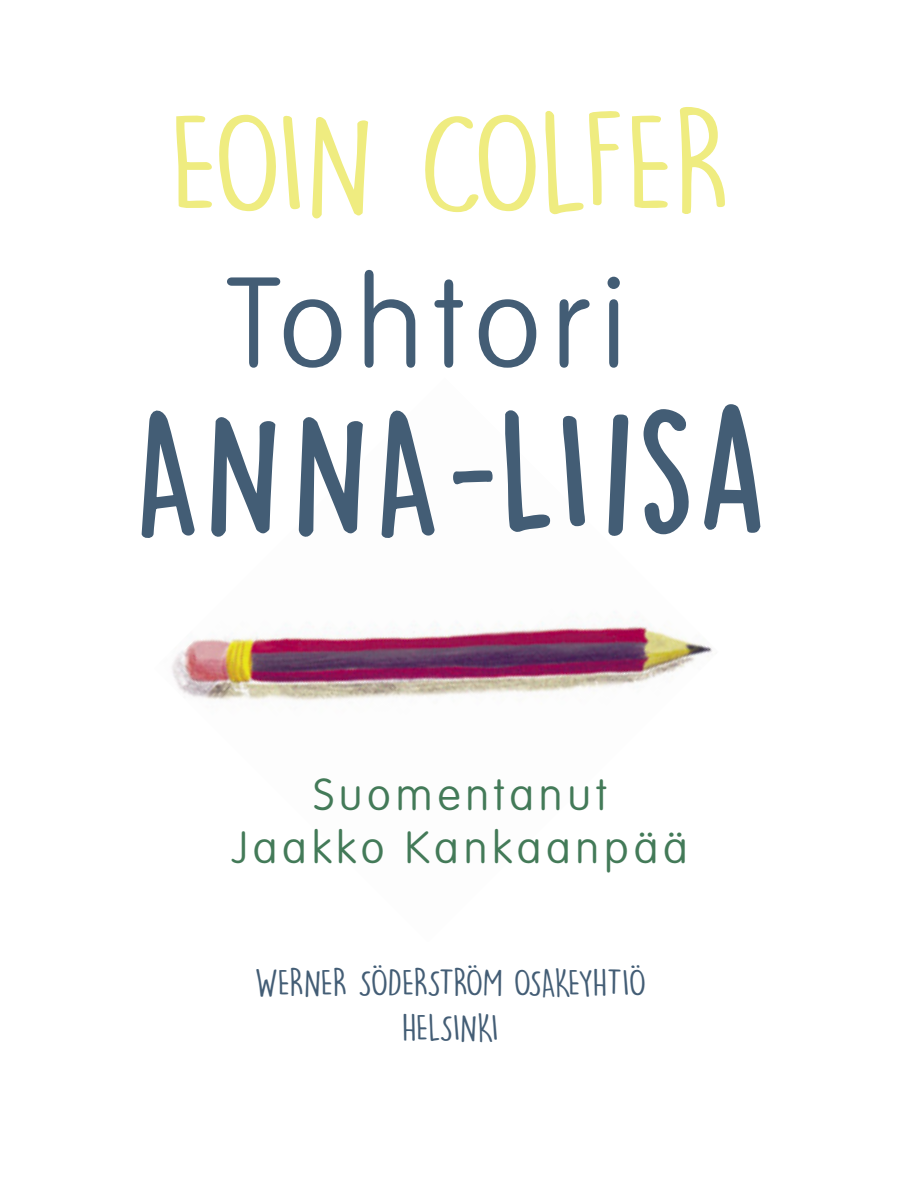
<style>
.page{position:relative;width:900px;height:1191px;background:#fff}
.page>*{position:absolute;margin:0;border:0;box-sizing:border-box;transform-origin:0 0}
.t1{font:149.75px "DK Lemon Yellow Sun";letter-spacing:.02em;color:#435d75;scale:1.16 1}
.t2{font:131.75px "DK Lemon Yellow Sun";letter-spacing:-.05em;color:#efec80;scale:1.23 1}
.t3{font:100 125.75px "VAG Rounded";letter-spacing:.08em;color:#435d75}
.t4{font:100 44.25px/53px "VAG Rounded";letter-spacing:.11em;color:#437a58;text-align:center}
.t5{font:34.75px/45.8px "DK Lemon Yellow Sun";letter-spacing:-.025em;color:#435d75;text-align:center;scale:1.16 1}
</style>
<div class="page">
<img style="left:172px;top:415px;width:540px;height:286px">
<svg style="left:141px;top:410px;width:56px;height:128px"></svg>
<svg style="left:209px;top:416px;width:69px;height:122px"></svg>
<svg style="left:296px;top:416px;width:69px;height:122px"></svg>
<svg style="left:379px;top:410px;width:58px;height:128px"></svg>
<svg style="left:451px;top:468px;width:44px;height:18px"></svg>
<svg style="left:502px;top:410px;width:51px;height:124px"></svg>
<svg style="left:561px;top:416px;width:26px;height:112px"></svg>
<svg style="left:606px;top:414px;width:24px;height:121px"></svg>
<svg style="left:641px;top:409px;width:48px;height:127px"></svg>
<svg style="left:702px;top:404px;width:59px;height:131px"></svg>
<h2 class="t2" style="left:168px;top:81px;width:461px">EOIN COLFER</h2>
<h3 class="t3" style="left:227px;top:251px;width:401px">Tohtori</h3>
<h1 class="t1" style="left:135px;top:379px;width:546px">ANNA-LIisa</h1>
<p class="t4" style="left:232px;top:769px;width:457px">Suomentanut<br>Jaakko Kankaanpää</p>
<p class="t5" style="left:254px;top:959px;width:340px">WERNER SÖDERSTRÖM OSAKEYHTIÖ<br>HELSINKI</p>
</div>
